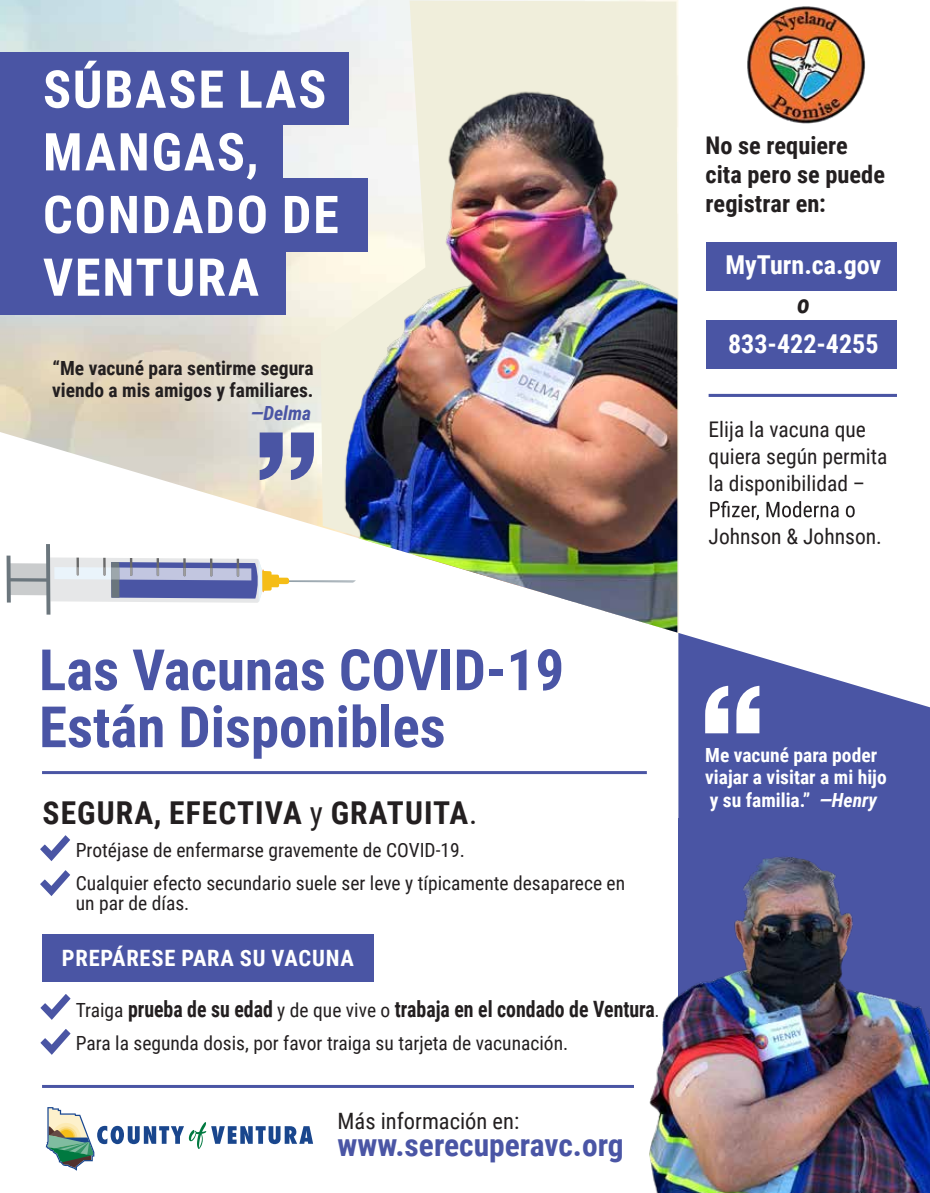
<style>
.page{position:relative;width:930px;height:1193px;background:#fff}
.page>*{position:absolute;margin:0;border:0;box-sizing:border-box;transform-origin:0 0}
.t1{font:700 57px/57px "Roboto Condensed";color:#4a55a5}
.t2{font:700 52.2px/62.7px "Roboto Condensed";letter-spacing:.035em;color:#fff}
.t3{font:700 31.5px "Roboto Condensed";letter-spacing:.035em;color:#231f20}
.t4{font:700 31.5px "Roboto Condensed";color:#4a55a5}
.t5{font:700 25.95px "Roboto Condensed";color:#fff}
.t6{font:italic 700 25.95px "Roboto Condensed";color:#231f20}
.t7{font:700 24.3px/29.2px "Roboto Condensed";color:#231f20}
.t8{font:700 22.5px "Roboto Condensed";color:#231f20;scale:.88 1}
.t9{font:700 22.5px "Roboto Condensed";letter-spacing:.035em;color:#fff}
.t10{font:22.5px "Roboto Condensed";color:#231f20}
.t11{font:21.6px/26.5px "Roboto Condensed";color:#231f20}
.t12{font:19.5px/33px "Roboto Condensed";color:#231f20}
.t13{font:700 19.5px/22.5px "Roboto Condensed";color:#fff}
.t14{font:700 19.5px/22.5px "Roboto Condensed";color:#231f20}
.t15{font:italic 700 19.5px "Roboto Condensed";color:#4a55a5}
.s1{font-weight:400}
.s2{font-weight:400;font-size:19.5px}
.s3{font-style:italic}
</style>
<div class="page">
<img style="left:203px;top:0;width:475px;height:524px">
<svg style="left:678px;top:633px;width:252px;height:161px;fill:#4a55a4"></svg>
<hr style="left:42px;top:771px;width:605px;height:3px;background:#4a55a4">
<div style="left:42px;top:934px;width:332px;height:48px;background:#4a55a4"></div>
<svg style="left:705px;top:685px;width:54px;height:48px"></svg>
<svg style="left:260px;top:432px;width:51px;height:48px;background:#8389b7"></svg>
<div style="left:707px;top:242px;width:190px;height:49px;background:#4a55a4"></div>
<div style="left:707px;top:320px;width:190px;height:48px;background:#4a55a4"></div>
<hr style="left:709px;top:394px;width:188px;height:3px;background:#4a55a4">
<svg style="left:42px;top:1085px;width:465px;height:3px"></svg>
<svg style="left:46px;top:1107px;width:267px;height:63px"></svg>
<div style="left:0;top:52px;width:349px;height:73px;background:#4a55a4"></div>
<div style="left:0;top:115px;width:282px;height:73px;background:#4a55a4"></div>
<div style="left:0;top:178px;width:367px;height:73px;background:#4a55a4"></div>
<div style="left:0;top:248px;width:285px;height:67px;background:#4a55a4"></div>
<div style="left:7px;top:563px;width:40px;height:32px;background:#cacccd"></div>
<hr style="left:7px;top:578px;width:40px;height:3px;background:#6b767d">
<svg style="left:7px;top:555px;width:4px;height:47px"></svg>
<svg style="left:46px;top:544px;width:265px;height:70px"></svg>
<div style="left:111px;top:567px;width:8px;height:12px;background:#9da7ac"></div>
<svg style="left:710px;top:501px;width:145px;height:19px"></svg>
<svg style="left:40px;top:835px;width:30px;height:26px"></svg>
<svg style="left:40px;top:870px;width:30px;height:26px"></svg>
<svg style="left:40px;top:994px;width:31px;height:25px"></svg>
<svg style="left:40px;top:1029px;width:31px;height:25px"></svg>
<img style="left:747px;top:6px;width:119px;height:118px">
<svg style="left:321px;top:1px;width:357px;height:632px;fill:#f0eedb"></svg>
<svg style="left:393px;top:632px;width:172px;height:1px"></svg>
<img style="left:311px;top:72px;width:366px;height:560px">
<img style="left:649px;top:794px;width:281px;height:398px">
<h2 class="t2" style="left:43px;top:56px;width:297px">SÚBASE LAS<br>MANGAS,<br>CONDADO DE<br>VENTURA</h2>
<p class="t14" style="left:52px;top:356px;width:263px">“Me vacuné para sentirme segura viendo a mis amigos y familiares.</p>
<p class="t15" style="left:251px;top:399px;width:62px">—Delma</p>
<h1 class="t1" style="left:39px;top:639px;width:527px">Las Vacunas COVID-19<br>Están Disponibles</h1>
<h3 class="t3" style="left:43px;top:791px;width:436px">SEGURA, EFECTIVA <span class="s1">y</span> GRATUITA<span class="s1">.</span></h3>
<p class="t12" style="left:76px;top:833px;width:551px">Protéjase de enfermarse gravemente de COVID-19.<br>Cualquier efecto secundario suele ser leve y típicamente desaparece en</p>
<p class="t12" style="left:76px;top:885px;width:115px">un par de días.</p>
<p class="t9" style="left:62px;top:942px;width:294px">PREPÁRESE PARA SU VACUNA</p>
<p class="t8" style="left:76px;top:993px;width:665px"><span class="s2">Traiga</span> prueba de su edad <span class="s2">y de que vive o</span> trabaja en el condado de Ventura<span class="s2">.</span></p>
<p class="t12" style="left:76px;top:1025px;width:494px">Para la segunda dosis, por favor traiga su tarjeta de vacunación.</p>
<p class="t10" style="left:338px;top:1105px;width:183px">Más información en:</p>
<h3 class="t4" style="left:338px;top:1123px;width:288px">www.serecuperavc.org</h3>
<p class="t7" style="left:706px;top:129px;width:181px">No se requiere cita pero se puede registrar en:</p>
<h3 class="t5" style="left:725px;top:246px;width:157px">MyTurn.ca.gov</h3>
<h3 class="t6" style="left:797px;top:286px;width:14px">o</h3>
<h3 class="t5" style="left:728px;top:326px;width:152px">833-422-4255</h3>
<p class="t11" style="left:709px;top:415px;width:180px">Elija la vacuna que quiera según permita la disponibilidad –</p>
<p class="t11" style="left:709px;top:522px;width:175px">Johnson &amp; Johnson.</p>
<p class="t13" style="left:705px;top:742px;width:183px">Me vacuné para poder viajar a visitar a mi hijo y su familia.” <span class="s3">—Henry</span></p>
</div>
